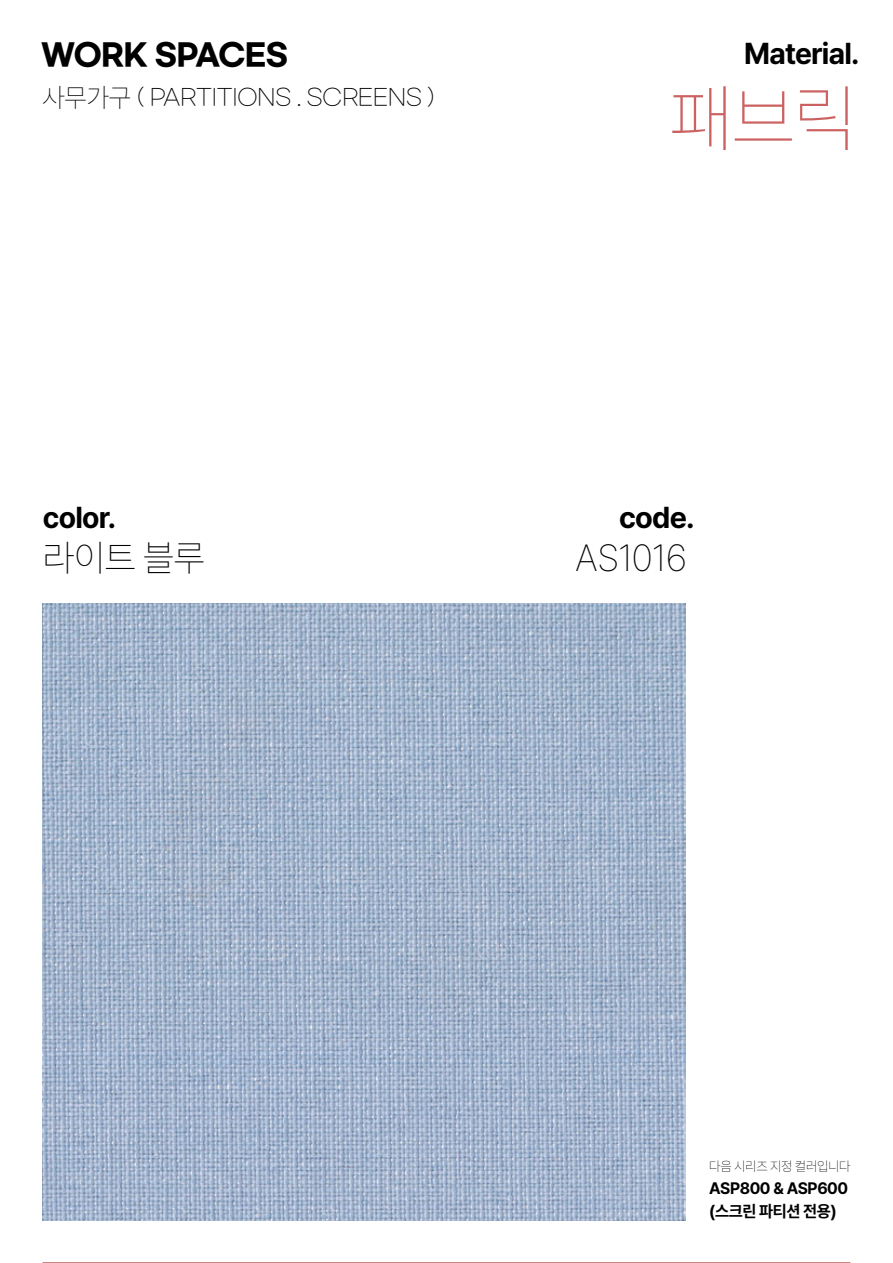
<style>
.page{position:relative;width:893px;height:1263px;background:#fff}
.page>*{position:absolute;margin:0;border:0;box-sizing:border-box;transform-origin:0 0}
.t1{font:100 75px "Pretendard";color:#cb6160}
.t2{font:100 37.5px "Pretendard";letter-spacing:-.025em;color:#000}
.t3{font:700 30px "Pretendard";letter-spacing:-.025em;color:#000}
.t4{font:700 30px "Gmarket Sans";letter-spacing:-.02em;color:#000}
.t5{font:300 22.5px "Gmarket Sans";letter-spacing:-.025em;color:#000}
.t6{font:700 16.5px/22.5px "Pretendard";letter-spacing:-.025em;color:#000}
.t7{font:100 13.5px "Pretendard";letter-spacing:-.025em;color:#000}
.s1{font-family:"Pretendard";font-weight:100;font-size:27px}
</style>
<div class="page">
<img style="left:43px;top:604px;width:643px;height:616px">
<hr style="left:43px;top:1262px;width:807px;height:1px;background:#b35858">
<h3 class="t4" style="left:41px;top:38px;width:249px">WORK SPACES</h3>
<p class="t5" style="left:42px;top:85px;width:394px"><span class="s1">사무가구</span> ( PARTITIONS . SCREENS )</p>
<h3 class="t3" style="left:744px;top:32px;width:117px">Material.</h3>
<h1 class="t1" style="left:670px;top:66px;width:189px">패브릭</h1>
<h3 class="t3" style="left:43px;top:495px;width:75px">color.</h3>
<h3 class="t3" style="left:619px;top:495px;width:77px">code.</h3>
<h2 class="t2" style="left:43px;top:532px;width:164px">라이트 블루</h2>
<h2 class="t2" style="left:576px;top:532px;width:113px">AS1016</h2>
<p class="t7" style="left:709px;top:1157px;width:143px">다음 시리즈 지정 컬러입니다</p>
<p class="t6" style="left:709px;top:1176px;width:140px">ASP800 &amp; ASP600 (스크린 파티션 전용)</p>
</div>
